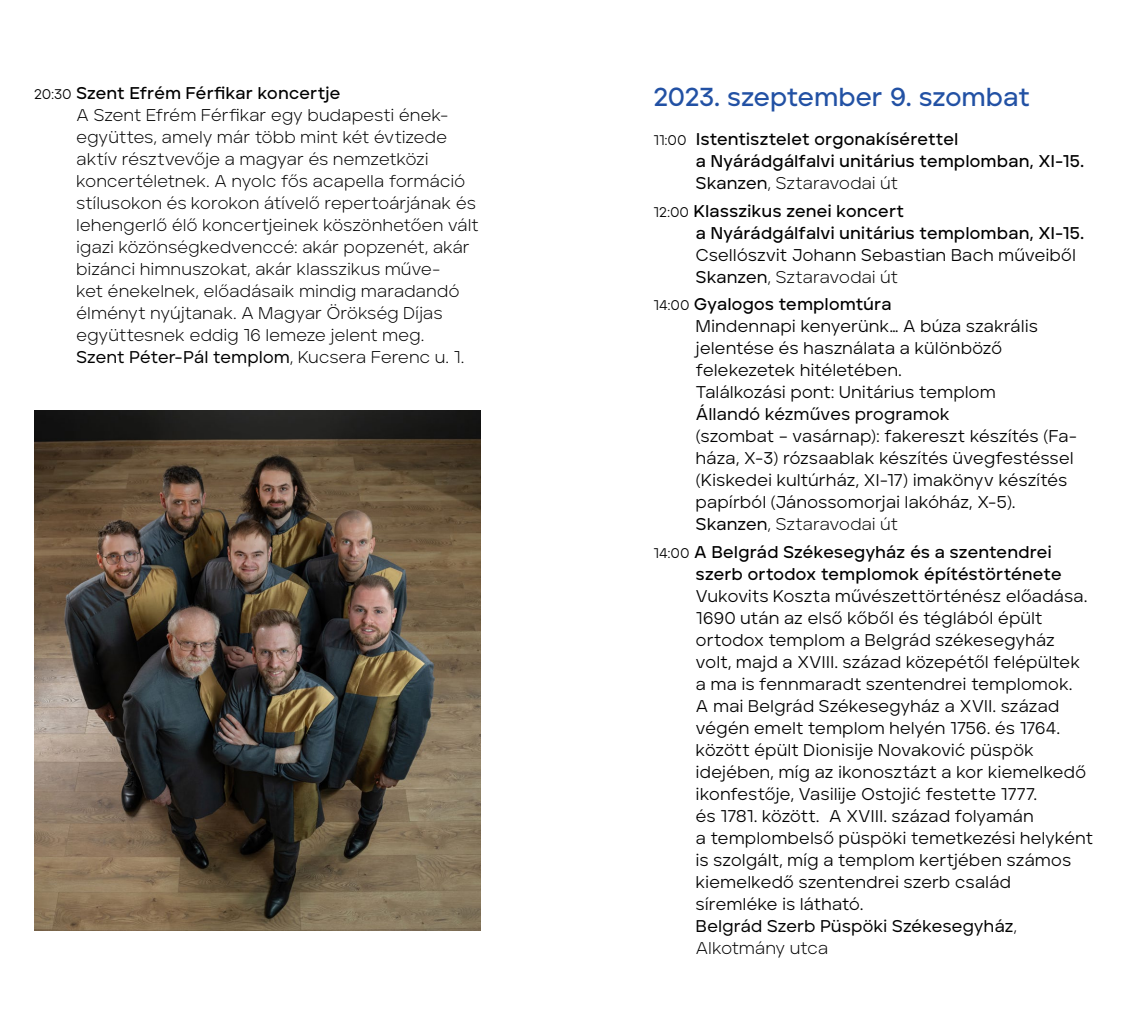
<style>
.page{position:relative;width:1134px;height:1021px;background:#fff}
.page>*{position:absolute;margin:0;border:0;box-sizing:border-box;transform-origin:0 0}
.t1{font:600 26px "Aventa";letter-spacing:.005em;color:#2251a4}
.t2{font:17px/22px "Aventa";letter-spacing:.025em;color:#000}
.t3{font:300 17px/22px "Aventa";letter-spacing:.03em;color:#000}
.t4{font:600 17px/22px "Aventa";letter-spacing:.03em;color:#000}
.t5{font:500 17px "Aventa";letter-spacing:.03em;color:#000}
.s1{font-weight:400;font-size:14px}
.s2{font-weight:600}
.s3{font-weight:500}
.s4{font-weight:300}
.s5{font-size:14px}
</style>
<div class="page">
<img style="left:34px;top:410px;width:446px;height:520px">
<p class="t3" style="left:77px;top:81px;width:403px;text-indent:-43px"><span class="s1">20:30</span> <span class="s2">Szent Efrém Férfikar koncertje<br></span>A Szent Efrém Férfikar egy budapesti ének&shy;együttes, amely már több mint két évtizede aktív résztvevője a magyar és nemzetközi koncertéletnek. A nyolc fős acapella formáció stílusokon és korokon átívelő repertoárjának és lehengerlő élő koncertjeinek köszönhetően vált igazi közönségkedvenccé: akár popzenét, akár bizánci himnuszokat, akár klasszikus műve-<br>ket énekelnek, előadásaik mindig maradandó élményt nyújtanak. A Magyar Örökség Díjas együttesnek eddig 16 lemeze jelent meg.<br><span class="s3">Szent Péter-Pál templom</span>, Kucsera Ferenc u. 1.</p>
<h1 class="t1" style="left:653px;top:81px;width:378px">2023. szeptember 9. szombat</h1>
<p class="t4" style="left:696px;top:128px;width:389px;text-indent:-43px"><span class="s1">11:00</span> Istentisztelet orgonakísérettel<br>a Nyárádgálfalvi unitárius templomban, XI-15.<br><span class="s3">Skanzen</span><span class="s4">, Sztaravodai út</span></p>
<p class="t4" style="left:696px;top:199px;width:389px;text-indent:-43px"><span class="s1">12:00</span> Klasszikus zenei koncert<br>a Nyárádgálfalvi unitárius templomban, XI-15.</p>
<p class="t2" style="left:696px;top:243px;width:381px">Csellószvit Johann Sebastian Bach műveiből<br><span class="s3">Skanzen</span><span class="s4">, Sztaravodai út</span></p>
<p class="t2" style="left:696px;top:293px;width:343px;text-indent:-43px"><span class="s5">14:00</span> <span class="s2">Gyalogos templomtúra<br></span>Mindennapi kenyerünk… A búza szakrális jelentése és használata a különböző felekezetek hitéletében.<br>Találkozási pont: Unitárius templom</p>
<p class="t5" style="left:696px;top:404px;width:255px">Állandó kézműves programok</p>
<p class="t2" style="left:696px;top:425px;width:382px">(szombat – vasárnap): fakereszt készítés (Fa&shy;háza, X-3) rózsaablak készítés üvegfestéssel (Kiskedei kultúrház, XI-17) imakönyv készítés papírból (Jánossomorjai lakóház, X-5).<br><span class="s3">Skanzen</span><span class="s4">, Sztaravodai út</span></p>
<p class="t4" style="left:696px;top:541px;width:367px;text-indent:-43px"><span class="s1">14:00</span> A Belgrád Székesegyház és a szentendrei szerb ortodox templomok építéstörténete</p>
<p class="t2" style="left:696px;top:585px;width:398px">Vukovits Koszta művészettörténész előadása.<br>1690 után az első kőből és téglából épült ortodox templom a Belgrád székesegyház volt, majd a XVIII. század közepétől felépültek a ma is fennmaradt szentendrei templomok.<br>A mai Belgrád Székesegyház a XVII. század végén emelt templom helyén 1756. és 1764. között épült Dionisije Novaković püspök idejében, míg az ikonosztázt a kor kiemelkedő ikonfestője, Vasilije Ostojić festette 1777.<br>és 1781. között. A XVIII. század folyamán<br>a templombelső püspöki temetkezési helyként is szolgált, míg a templom kertjében számos kiemelkedő szentendrei szerb család síremléke is látható.<br><span class="s3">Belgrád Szerb Püspöki Székesegyház</span><span class="s4">, Alkotmány utca</span></p>
</div>
